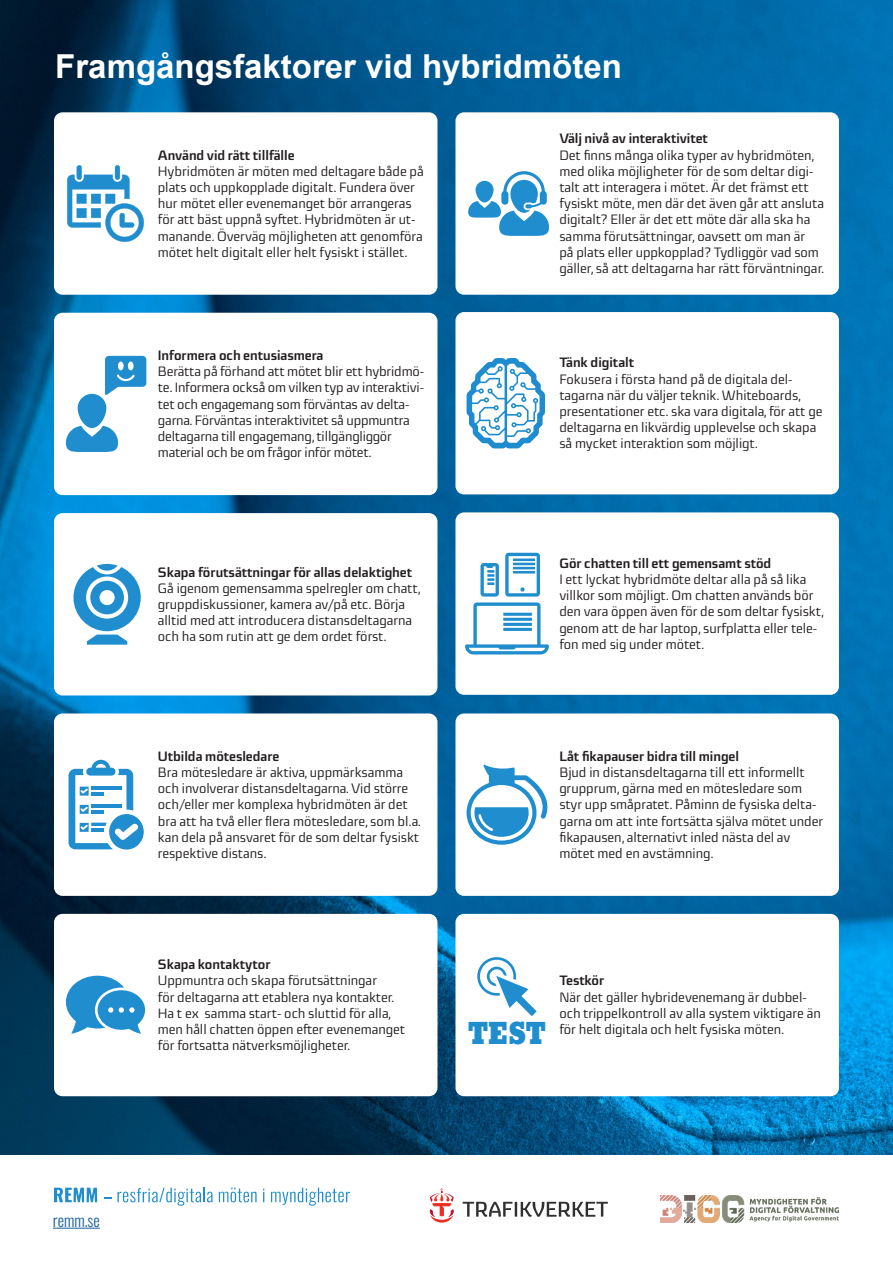
<style>
.page{position:relative;width:893px;height:1263px;background:#fff}
.page>*{position:absolute;margin:0;border:0;box-sizing:border-box;transform-origin:0 0}
.t1{font:900 33.15px "Stymie";color:#208ece}
.t2{font:700 33px "Arial";color:#fff}
.t3{font:300 16.05px "Oswald";color:#175d9e}
.Brödtext_1{font:13.5px/16.2px "Sica";letter-spacing:-.005em;color:#231f20}
.Rubrik_1{font:700 13.5px "Sica";color:#231f20}
</style>
<div class="page">
<img style="left:0;top:0;width:893px;height:1154px">
<div style="left:54px;top:112px;width:383px;height:183px;background:#fff;border-radius:9px"></div>
<div style="left:455px;top:112px;width:384px;height:183px;background:#fff;border-radius:9px"></div>
<div style="left:54px;top:313px;width:383px;height:182px;background:#fff;border-radius:9px"></div>
<div style="left:54px;top:513px;width:383px;height:182px;background:#fff;border-radius:9px"></div>
<div style="left:54px;top:713px;width:383px;height:183px;background:#fff;border-radius:9px"></div>
<div style="left:455px;top:312px;width:384px;height:182px;background:#fff;border-radius:9px"></div>
<div style="left:455px;top:512px;width:384px;height:183px;background:#fff;border-radius:9px"></div>
<div style="left:455px;top:713px;width:384px;height:183px;background:#fff;border-radius:9px"></div>
<div style="left:54px;top:914px;width:383px;height:182px;background:#fff;border-radius:9px"></div>
<div style="left:455px;top:914px;width:384px;height:182px;background:#fff;border-radius:9px"></div>
<svg style="left:66px;top:976px;width:79px;height:58px"></svg>
<img style="left:661px;top:1195px;width:178px;height:28px">
<svg style="left:430px;top:1188px;width:24px;height:34px"></svg>
<svg style="left:463px;top:1202px;width:145px;height:15px"></svg>
<hr style="left:53px;top:1228px;width:47px;height:1px;background:#175d9e">
<svg style="left:54px;top:1188px;width:43px;height:14px"></svg>
<svg style="left:117px;top:1188px;width:96px;height:18px"></svg>
<svg style="left:219px;top:1188px;width:38px;height:14px"></svg>
<svg style="left:263px;top:1188px;width:1px;height:14px"></svg>
<svg style="left:271px;top:1188px;width:79px;height:18px"></svg>
<svg style="left:467px;top:764px;width:81px;height:81px"></svg>
<svg style="left:67px;top:165px;width:77px;height:77px"></svg>
<svg style="left:66px;top:426px;width:52px;height:26px"></svg>
<div style="left:78px;top:394px;width:28px;height:34px;background:#208ece;border-radius:14px"></div>
<svg style="left:105px;top:356px;width:41px;height:39px"></svg>
<svg style="left:477px;top:957px;width:60px;height:59px"></svg>
<svg style="left:69px;top:760px;width:75px;height:89px"></svg>
<svg style="left:466px;top:358px;width:80px;height:91px"></svg>
<svg style="left:465px;top:553px;width:84px;height:101px"></svg>
<svg style="left:468px;top:171px;width:81px;height:65px"></svg>
<svg style="left:73px;top:564px;width:68px;height:81px"></svg>
<p class="t2" style="left:55px;top:45px;width:568px">Framgångsfaktorer vid hybridmöten</p>
<p class="Rubrik_1" style="left:158px;top:145px;width:138px">Använd vid rätt tillfälle</p>
<p class="Brödtext_1" style="left:158px;top:163px;width:267px">Hybridmöten är möten med deltagare både på plats och uppkopplade digitalt. Fundera över hur mötet eller evenemanget bör arrangeras för att bäst uppnå syftet. Hybridmöten är ut&shy;manande. Överväg möjligheten att genomföra mötet helt digitalt eller helt fysiskt i stället.</p>
<p class="Rubrik_1" style="left:158px;top:345px;width:167px">Informera och entusiasmera</p>
<p class="Brödtext_1" style="left:158px;top:363px;width:268px">Berätta på förhand att mötet blir ett hybridmö&shy;te. Informera också om vilken typ av interaktivi&shy;tet och engagemang som förväntas av delta&shy;garna. Förväntas interaktivitet så uppmuntra deltagarna till engagemang, tillgängliggör material och be om frågor inför mötet.</p>
<p class="Rubrik_1" style="left:158px;top:562px;width:256px">Skapa förutsättningar för allas delaktighet</p>
<p class="Brödtext_1" style="left:158px;top:580px;width:265px">Gå igenom gemensamma spelregler om chatt, gruppdiskussioner, kamera av/på etc. Börja alltid med att introducera distansdeltagarna och ha som rutin att ge dem ordet först.</p>
<p class="Rubrik_1" style="left:158px;top:746px;width:123px">Utbilda mötesledare</p>
<p class="Brödtext_1" style="left:158px;top:764px;width:265px">Bra mötesledare är aktiva, uppmärksamma och involverar distansdeltagarna. Vid större och/eller mer komplexa hybridmöten är det bra att ha två eller flera mötesledare, som bl.a. kan dela på ansvaret för de som deltar fysiskt respektive distans.</p>
<p class="Rubrik_1" style="left:559px;top:129px;width:150px">Välj nivå av interaktivitet</p>
<p class="Brödtext_1" style="left:559px;top:147px;width:267px">Det finns många olika typer av hybridmöten, med olika möjligheter för de som deltar digi&shy;talt att interagera i mötet. Är det främst ett fysiskt möte, men där det även går att ansluta digitalt? Eller är det ett möte där alla ska ha samma förutsättningar, oavsett om man är<br>på plats eller uppkopplad? Tydliggör vad som gäller, så att deltagarna har rätt förväntningar.</p>
<p class="Rubrik_1" style="left:559px;top:353px;width:76px">Tänk digitalt</p>
<p class="Brödtext_1" style="left:559px;top:371px;width:264px">Fokusera i första hand på de digitala del&shy;tagarna när du väljer teknik. Whiteboards, presentationer etc. ska vara digitala, för att ge deltagarna en likvärdig upplevelse och skapa så mycket interaktion som möjligt.</p>
<p class="Rubrik_1" style="left:559px;top:553px;width:213px">Gör chatten till ett gemensamt stöd</p>
<p class="Brödtext_1" style="left:559px;top:571px;width:267px">I ett lyckat hybridmöte deltar alla på så lika villkor som möjligt. Om chatten används bör den vara öppen även för de som deltar fysiskt, genom att de har laptop, surfplatta eller tele&shy;fon med sig under mötet.</p>
<p class="Rubrik_1" style="left:559px;top:746px;width:181px">Låt fikapauser bidra till mingel</p>
<p class="Brödtext_1" style="left:559px;top:764px;width:265px">Bjud in distansdeltagarna till ett informellt grupprum, gärna med en mötesledare som styr upp småpratet. Påminn de fysiska delta&shy;garna om att inte fortsätta själva mötet under fikapausen, alternativt inled nästa del av mötet med en avstämning.</p>
<p class="Rubrik_1" style="left:158px;top:954px;width:114px">Skapa kontaktytor</p>
<p class="Brödtext_1" style="left:158px;top:972px;width:249px">Uppmuntra och skapa förutsättningar<br>för deltagarna att etablera nya kontakter.<br>Ha t ex samma start- och sluttid för alla, men håll chatten öppen efter evenemanget för fortsatta nätverksmöjligheter.</p>
<p class="Rubrik_1" style="left:559px;top:971px;width:46px">Testkör</p>
<p class="Brödtext_1" style="left:559px;top:989px;width:263px">När det gäller hybridevenemang är dubbel&shy;och trippelkontroll av alla system viktigare än för helt digitala och helt fysiska möten.</p>
<p class="t1" style="left:469px;top:1014px;width:78px">TEST</p>
<p class="t3" style="left:53px;top:1206px;width:48px">remm.se</p>
</div>
